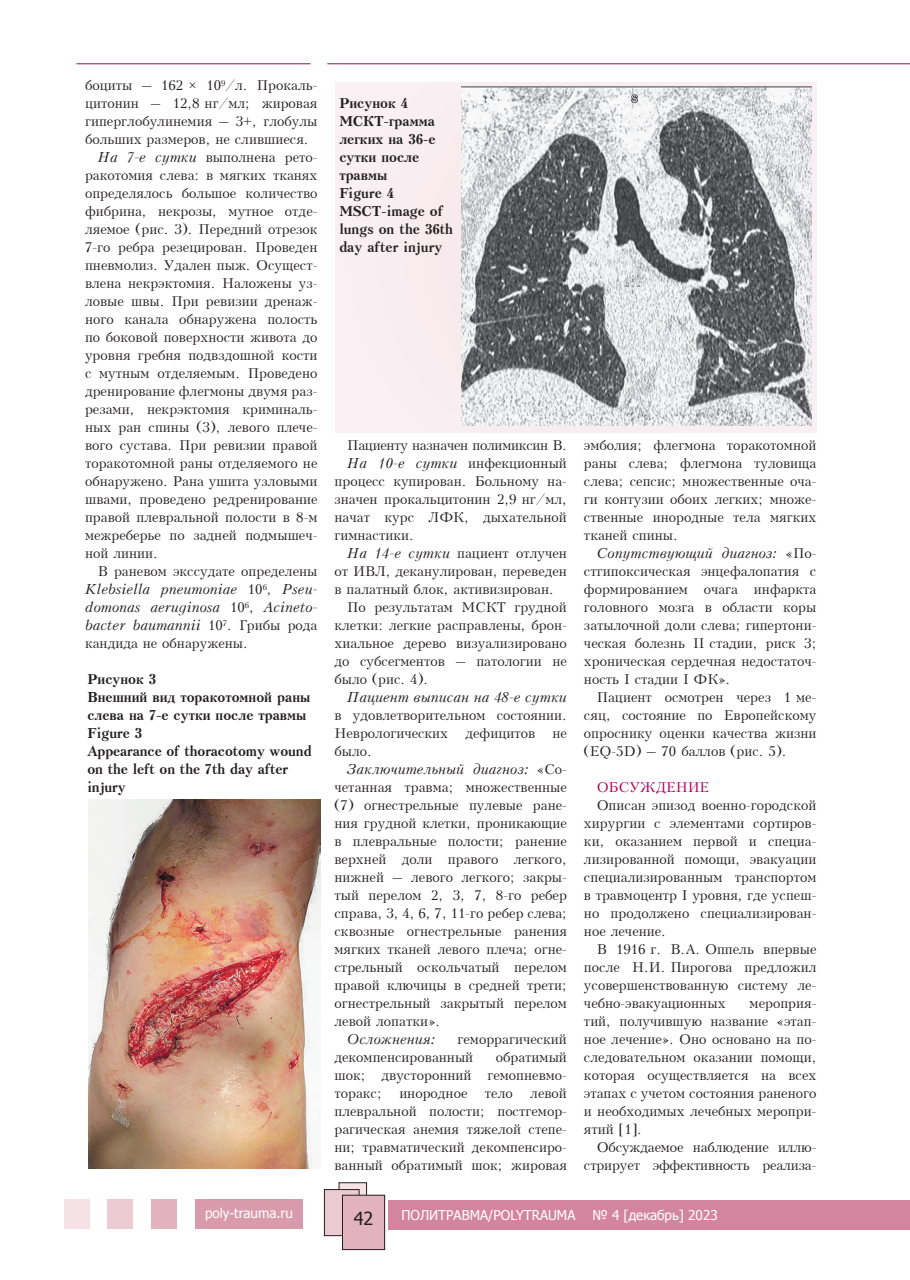
<style>
.page{position:relative;width:910px;height:1280px;background:#fff}
.page>*{position:absolute;margin:0;border:0;box-sizing:border-box;transform-origin:0 0}
.t1{font:18px "Tahoma";color:#231f20}
.t2{font:13.5px/18px "Kudrashov Plain";color:#231f20;text-align:justify}
.t3{font:700 13.5px/18px "Kudrashov";color:#231f20}
.t4{font:italic 13.5px/18px "Kudrashov";color:#231f20;text-align:justify}
.t5{font:13.5px "Tahoma";color:#fff}
.t6{font:13.5px "Kudrashov Plain";letter-spacing:-.02em;color:#231f20}
.t7{font:13.5px "Kudrashov Plain";color:#b1015c}
.s1{font-family:"Kudrashov";font-style:italic}
.s2{font-family:"Kudrashov Plain";font-style:normal}
</style>
<div class="page">
<div style="left:196px;top:1198px;width:107px;height:30px;background:#da9aae"></div>
<div style="left:151px;top:1198px;width:25px;height:30px;background:#e3b2c1"></div>
<div style="left:107px;top:1198px;width:26px;height:30px;background:#eccad4"></div>
<div style="left:64px;top:1198px;width:25px;height:30px;background:#f5e2e7"></div>
<div style="left:389px;top:1199px;width:521px;height:30px;background:#d3859f"></div>
<div style="left:339px;top:1183px;width:28px;height:36px;background:#f5e2e7"></div>
<div style="left:339px;top:1182px;width:28px;height:37px;border:1px solid #231f20"></div>
<div style="left:324px;top:1189px;width:35px;height:47px;background:#eccad4"></div>
<div style="left:324px;top:1189px;width:35px;height:47px;border:1px solid #231f20"></div>
<div style="left:342px;top:1195px;width:43px;height:54px;background:#e3b2c1"></div>
<div style="left:342px;top:1195px;width:43px;height:55px;border:1px solid #231f20"></div>
<hr style="left:327px;top:63px;width:583px;height:1px;background:#b1015c">
<hr style="left:77px;top:63px;width:233px;height:1px;background:#b1015c">
<img style="left:88px;top:800px;width:232px;height:368px">
<div style="left:335px;top:82px;width:481px;height:350px;background:#f9eef2"></div>
<img style="left:461px;top:87px;width:350px;height:339px">
<p class="t2" style="left:85px;top:76px;width:234px">боциты – 162 ½ 10<sup>9</sup>/л. Прокаль-</p>
<p class="t2" style="left:85px;top:94px;width:234px">цитонин – 12,8 нг/мл; жировая</p>
<p class="t2" style="left:85px;top:112px;width:234px">гиперглобулинемия – 3+, глобулы</p>
<p class="t2" style="left:85px;top:130px;width:225px">больших размеров, не слившиеся.</p>
<p class="t2" style="left:98px;top:148px;width:221px"><span class="s1">На 7-е сутки</span> выполнена рето-</p>
<p class="t2" style="left:85px;top:166px;width:234px">ракотомия слева: в мягких тканях</p>
<p class="t2" style="left:85px;top:184px;width:234px">определялось большое количество</p>
<p class="t2" style="left:85px;top:202px;width:234px">фибрина, некрозы, мутное отде-</p>
<p class="t2" style="left:85px;top:220px;width:234px">ляемое (рис. 3). Передний отрезок</p>
<p class="t2" style="left:85px;top:238px;width:234px">7-го ребра резецирован. Проведен</p>
<p class="t2" style="left:85px;top:256px;width:234px">пневмолиз. Удален пыж. Осущест-</p>
<p class="t2" style="left:85px;top:274px;width:234px">влена некрэктомия. Наложены уз-</p>
<p class="t2" style="left:85px;top:292px;width:234px">ловые швы. При ревизии дренаж-</p>
<p class="t2" style="left:85px;top:310px;width:234px">ного канала обнаружена полость</p>
<p class="t2" style="left:85px;top:328px;width:234px">по боковой поверхности живота до</p>
<p class="t2" style="left:85px;top:346px;width:234px">уровня гребня подвздошной кости</p>
<p class="t2" style="left:85px;top:364px;width:234px">с мутным отделяемым. Проведено</p>
<p class="t2" style="left:85px;top:382px;width:234px">дренирование флегмоны двумя раз-</p>
<p class="t2" style="left:85px;top:400px;width:234px">резами, некрэктомия криминаль-</p>
<p class="t2" style="left:85px;top:418px;width:234px">ных ран спины (3), левого плече-</p>
<p class="t2" style="left:85px;top:436px;width:234px">вого сустава. При ревизии правой</p>
<p class="t2" style="left:85px;top:454px;width:234px">торакотомной раны отделяемого не</p>
<p class="t2" style="left:85px;top:472px;width:234px">обнаружено. Рана ушита узловыми</p>
<p class="t2" style="left:85px;top:490px;width:234px">швами, проведено редренирование</p>
<p class="t2" style="left:85px;top:508px;width:234px">правой плевральной полости в 8-м</p>
<p class="t2" style="left:85px;top:526px;width:234px">межреберье по задней подмышеч-</p>
<p class="t2" style="left:85px;top:544px;width:74px">ной линии.</p>
<p class="t2" style="left:98px;top:562px;width:221px">В раневом экссудате определены</p>
<p class="t4" style="left:85px;top:580px;width:234px">Klebsiella pneumoniae <span class="s2">10</span><sup>6</sup><span class="s2">,</span> Pseu&shy;domonas aeruginosa <span class="s2">10</span><sup>6</sup><span class="s2">,</span> Acineto&shy;bacter baumannii <span class="s2">10</span><sup>7</sup><span class="s2">. Грибы рода</span></p>
<p class="t2" style="left:85px;top:634px;width:164px">кандида не обнаружены.</p>
<p class="t3" style="left:87px;top:670px;width:226px">Рисунок 3<br>Внешний вид торакотомной раны слева на 7-е сутки после травмы<br>Figure 3<br>Appearance of thoracotomy wound on the left on the 7th day after injury</p>
<p class="t5" style="left:205px;top:1204px;width:89px">poly-trauma.ru</p>
<p class="t3" style="left:339px;top:94px;width:115px">Рисунок 4<br>МСКТ-грамма легких на 36-е сутки после травмы<br>Figure 4<br>MSCT-image of lungs on the 36th day after injury</p>
<p class="t6" style="left:347px;top:437px;width:221px">Пациенту назначен полимиксин В.</p>
<p class="t2" style="left:347px;top:454px;width:221px"><span class="s1">На 10-е сутки</span> инфекционный</p>
<p class="t2" style="left:334px;top:472px;width:234px">процесс купирован. Больному на-</p>
<p class="t2" style="left:334px;top:490px;width:234px">значен прокальцитонин 2,9 нг/мл,</p>
<p class="t2" style="left:334px;top:508px;width:234px">начат курс ЛФК, дыхательной</p>
<p class="t2" style="left:334px;top:526px;width:81px">гимнастики.</p>
<p class="t2" style="left:347px;top:544px;width:221px"><span class="s1">На 14-е сутки</span> пациент отлучен</p>
<p class="t2" style="left:334px;top:562px;width:234px">от ИВЛ, деканулирован, переведен</p>
<p class="t2" style="left:334px;top:580px;width:221px">в палатный блок, активизирован.</p>
<p class="t2" style="left:347px;top:598px;width:221px">По результатам МСКТ грудной</p>
<p class="t2" style="left:334px;top:616px;width:234px">клетки: легкие расправлены, брон-</p>
<p class="t2" style="left:334px;top:634px;width:234px">хиальное дерево визуализировано</p>
<p class="t2" style="left:334px;top:652px;width:234px">до субсегментов – патологии не</p>
<p class="t2" style="left:334px;top:670px;width:95px">было (рис. 4).</p>
<p class="t4" style="left:347px;top:688px;width:221px">Пациент выписан на 48-е сутки</p>
<p class="t2" style="left:334px;top:706px;width:234px">в удовлетворительном состоянии.<br>Неврологических</p>
<p class="t2" style="left:465px;top:724px;width:71px">дефицитов</p>
<p class="t2" style="left:552px;top:724px;width:16px">не</p>
<p class="t2" style="left:334px;top:742px;width:39px">было.</p>
<p class="t4" style="left:347px;top:760px;width:221px">Заключительный диагноз: <span class="s2">«Со-</span></p>
<p class="t2" style="left:334px;top:778px;width:234px">четанная травма; множественные (7) огнестрельные пулевые ране&shy;ния грудной клетки, проникающие в плевральные полости; ранение верхней доли правого легкого, нижней – левого легкого; закры&shy;тый перелом 2, 3, 7, 8-го ребер справа, 3, 4, 6, 7, 11-го ребер слева; сквозные огнестрельные ранения мягких тканей левого плеча; огне&shy;стрельный оскольчатый перелом правой ключицы в средней трети; огнестрельный закрытый перелом левой лопатки».</p>
<p class="t4" style="left:347px;top:1030px;width:90px">Осложнения:</p>
<p class="t2" style="left:334px;top:1030px;width:234px;text-indent:123px">геморрагический декомпенсированный</p>
<p class="t2" style="left:334px;top:1048px;width:234px;text-indent:161px">обратимый шок; двусторонний гемопневмо&shy;торакс;</p>
<p class="t2" style="left:334px;top:1084px;width:234px;text-indent:196px">левой плевральной полости; постгемор&shy;рагическая анемия тяжелой степе&shy;ни; травматический декомпенсиро&shy;ванный обратимый шок; жировая</p>
<p class="t2" style="left:399px;top:1084px;width:70px">инородное</p>
<p class="t2" style="left:485px;top:1084px;width:29px">тело</p>
<p class="t2" style="left:584px;top:436px;width:234px">эмболия; флегмона торакотомной раны слева; флегмона туловища слева; сепсис; множественные оча&shy;ги контузии обоих легких; множе&shy;ственные инородные тела мягких тканей спины.</p>
<p class="t4" style="left:597px;top:544px;width:221px">Сопутствующий диагноз: <span class="s2">«По-</span></p>
<p class="t2" style="left:584px;top:562px;width:234px">стгипоксическая энцефалопатия с формированием очага инфаркта головного мозга в области коры затылочной доли слева; гипертони&shy;ческая болезнь II стадии, риск 3; хроническая сердечная недостаточ&shy;ность I стадии I ФК».</p>
<p class="t2" style="left:584px;top:688px;width:234px;text-indent:13px">Пациент осмотрен через 1 ме&shy;сяц, состояние по Европейскому опроснику оценки качества жизни (EQ-5D) – 70 баллов (рис. 5).</p>
<p class="t7" style="left:597px;top:779px;width:114px">ОБСУЖДЕНИЕ</p>
<p class="t2" style="left:584px;top:796px;width:234px;text-indent:13px">Описан эпизод военно-городской хирургии с элементами сортиров&shy;ки, оказанием первой и специа&shy;лизированной помощи, эвакуации специализированным транспортом в травмоцентр I уровня, где успеш&shy;но продолжено специализирован&shy;ное лечение.</p>
<p class="t2" style="left:584px;top:940px;width:234px;text-indent:13px">В 1916 г. В.А. Оппель впервые после Н.И. Пирогова предложил усовершенствованную систему ле&shy;чебно-эвакуационных</p>
<p class="t2" style="left:584px;top:994px;width:234px;text-indent:166px">мероприя&shy;тий, получившую название «этап&shy;ное лечение». Оно основано на по&shy;следовательном оказании помощи, которая осуществляется на всех этапах с учетом состояния раненого и необходимых лечебных меропри&shy;ятий [1].</p>
<p class="t2" style="left:584px;top:1138px;width:234px;text-align:right">Обсуждаемое наблюдение иллю&shy;стрирует эффективность реализа-</p>
<h1 class="t1" style="left:354px;top:1206px;width:21px">42</h1>
<p class="t5" style="left:401px;top:1206px;width:176px">ПОЛИТРАВМА/POLYTRAUMA</p>
<p class="t5" style="left:592px;top:1206px;width:127px">№ 4 [декабрь] 2023</p>
</div>
